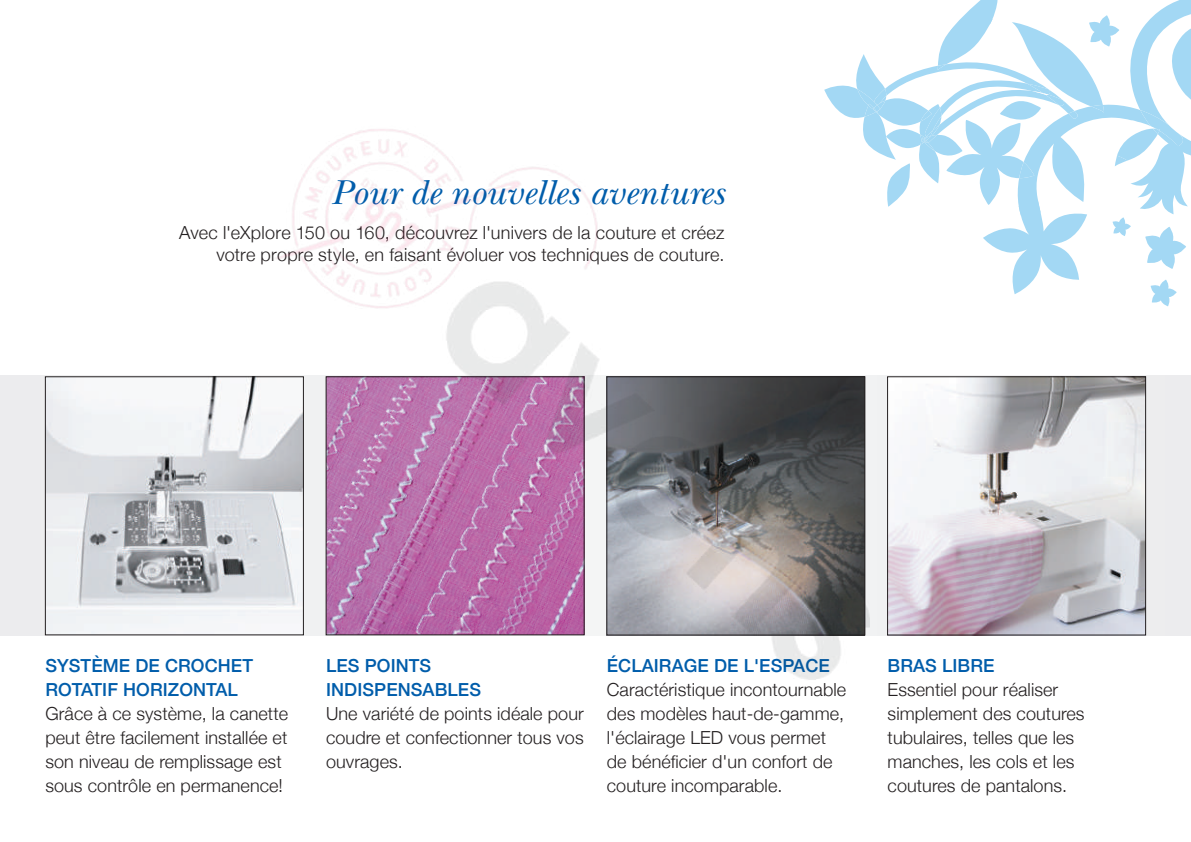
<style>
.page{position:relative;width:1191px;height:842px;background:#fff}
.page>*{position:absolute;margin:0;border:0;box-sizing:border-box;transform-origin:0 0}
.t1{font:italic 36px "New Baskerville";letter-spacing:.005em;color:#015dab}
.t2{font:300 18px/24px "Helvetica Neue";letter-spacing:.005em;color:#231f20}
.t3{font:500 18px/24px "Helvetica Neue";letter-spacing:.005em;color:#015dab}
</style>
<div class="page">
<svg style="left:0;top:376px;width:1191px;height:259px;background:#e2e1e3"></svg>
<svg style="left:943px;top:0;width:248px;height:306px"></svg>
<img style="left:47px;top:378px;width:186px;height:255px">
<img style="left:943px;top:378px;width:200px;height:255px">
<img style="left:233px;top:42px;width:710px;height:638px">
<h1 class="t1" style="left:331px;top:171px;width:394px">Pour de nouvelles aventures</h1>
<p class="t2" style="left:179px;top:221px;width:547px;line-height:21.6px;text-align:right">Avec l'eXplore 150 ou 160, découvrez l'univers de la couture et créez votre propre style, en faisant évoluer vos techniques de couture.</p>
<p class="t3" style="left:45px;top:652px;width:209px">SYSTÈME DE CROCHET<br>ROTATIF HORIZONTAL</p>
<p class="t2" style="left:45px;top:700px;width:244px">Grâce à ce système, la canette peut être facilement installée et son niveau de remplissage est sous contrôle en permanence!</p>
<p class="t3" style="left:326px;top:652px;width:156px">LES POINTS<br>INDISPENSABLES</p>
<p class="t2" style="left:326px;top:700px;width:259px;text-align:justify">Une variété de points idéale pour coudre et confectionner tous vos ouvrages.</p>
<p class="t3" style="left:607px;top:652px;width:224px">ÉCLAIRAGE DE L'ESPACE</p>
<p class="t2" style="left:607px;top:676px;width:241px">Caractéristique incontournable des modèles haut-de-gamme, l'éclairage LED vous permet de bénéficier d'un confort de couture incomparable.</p>
<p class="t3" style="left:887px;top:652px;width:108px">BRAS LIBRE</p>
<p class="t2" style="left:887px;top:676px;width:198px">Essentiel pour réaliser simplement des coutures tubulaires, telles que les manches, les cols et les coutures de pantalons.</p>
</div>
